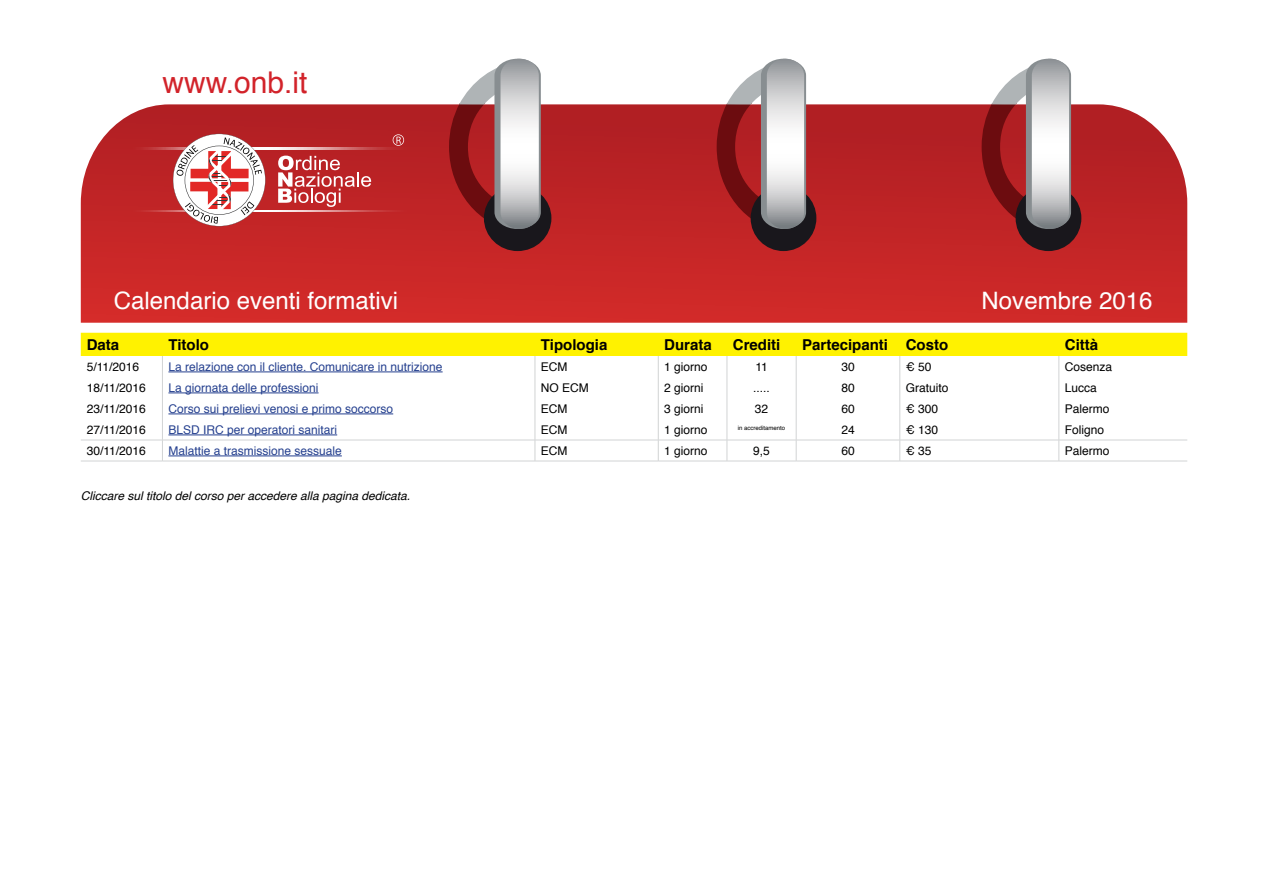
<style>
.page{position:relative;width:1263px;height:893px;background:#fff}
.page>*{position:absolute;margin:0;border:0;box-sizing:border-box;transform-origin:0 0}
.t1{font:30px "Helvetica";color:#d2232a}
.t2{font:24px "Helvetica";color:#fff}
.t3{font:700 15px "Helvetica";color:#000}
.t4{font:12px "Helvetica";color:#000}
.t5{font:12px "Helvetica";color:#25408f}
.t6{font:italic 12px "Helvetica";color:#000}
.t7{font:6px "Helvetica";color:#000}
</style>
<div class="page">
<svg style="left:81px;top:104px;width:1106px;height:219px;background:#c32a2b"></svg>
<div style="left:484px;top:185px;width:67px;height:66px;background:#19171c;border-radius:50%"></div>
<svg style="left:449px;top:59px;width:92px;height:173px"></svg>
<div style="left:751px;top:185px;width:65px;height:66px;background:#19171c;border-radius:50%"></div>
<svg style="left:717px;top:59px;width:89px;height:173px"></svg>
<svg style="left:767px;top:59px;width:37px;height:170px"></svg>
<div style="left:1015px;top:185px;width:66px;height:66px;background:#19171c;border-radius:50%"></div>
<svg style="left:982px;top:59px;width:89px;height:173px"></svg>
<svg style="left:1032px;top:59px;width:37px;height:170px"></svg>
<svg style="left:128px;top:210px;width:288px;height:1px"></svg>
<svg style="left:278px;top:156px;width:93px;height:51px"></svg>
<svg style="left:128px;top:148px;width:288px;height:1px"></svg>
<svg style="left:393px;top:134px;width:11px;height:12px"></svg>
<svg style="left:173px;top:134px;width:92px;height:92px"></svg>
<svg style="left:81px;top:333px;width:1106px;height:128px"></svg>
<hr style="left:81px;top:461px;width:81px;height:1px;background:#d1d3d4">
<hr style="left:162px;top:461px;width:373px;height:1px;background:#d1d3d4">
<hr style="left:535px;top:461px;width:123px;height:1px;background:#d1d3d4">
<hr style="left:658px;top:461px;width:69px;height:1px;background:#d1d3d4">
<hr style="left:727px;top:461px;width:69px;height:1px;background:#d1d3d4">
<hr style="left:796px;top:461px;width:104px;height:1px;background:#d1d3d4">
<hr style="left:900px;top:461px;width:159px;height:1px;background:#d1d3d4">
<hr style="left:1059px;top:461px;width:128px;height:1px;background:#d1d3d4">
<hr style="left:168px;top:372px;width:275px;height:1px;background:#25408f">
<hr style="left:168px;top:393px;width:151px;height:1px;background:#25408f">
<hr style="left:168px;top:414px;width:225px;height:1px;background:#25408f">
<hr style="left:168px;top:435px;width:169px;height:1px;background:#25408f">
<hr style="left:168px;top:456px;width:174px;height:1px;background:#25408f">
<h1 class="t1" style="left:162px;top:59px;width:147px">www.onb.it</h1>
<h2 class="t2" style="left:114px;top:282px;width:286px">Calendario eventi formativi</h2>
<h2 class="t2" style="left:982px;top:282px;width:172px">Novembre 2016</h2>
<p class="t3" style="left:87px;top:333px;width:34px">Data</p>
<p class="t3" style="left:168px;top:333px;width:42px">Titolo</p>
<p class="t3" style="left:541px;top:333px;width:68px">Tipologia</p>
<p class="t3" style="left:664px;top:333px;width:49px">Durata</p>
<p class="t3" style="left:733px;top:333px;width:49px">Crediti</p>
<p class="t3" style="left:802px;top:333px;width:148px">Partecipanti Costo</p>
<p class="t3" style="left:1065px;top:333px;width:35px">Città</p>
<p class="t4" style="left:87px;top:358px;width:54px">5/11/2016</p>
<p class="t5" style="left:168px;top:358px;width:276px">La relazione con il cliente. Comunicare in nutrizione</p>
<p class="t4" style="left:541px;top:358px;width:28px">ECM</p>
<p class="t4" style="left:664px;top:358px;width:45px">1 giorno</p>
<p class="t4" style="left:755px;top:358px;width:14px">11</p>
<p class="t4" style="left:841px;top:358px;width:15px">30</p>
<p class="t4" style="left:906px;top:358px;width:27px">€ 50</p>
<p class="t4" style="left:1065px;top:358px;width:49px">Cosenza</p>
<p class="t4" style="left:87px;top:379px;width:61px">18/11/2016</p>
<p class="t5" style="left:168px;top:379px;width:152px">La giornata delle professioni</p>
<p class="t4" style="left:541px;top:379px;width:49px">NO ECM</p>
<p class="t4" style="left:664px;top:379px;width:41px">2 giorni</p>
<p class="t4" style="left:753px;top:379px;width:18px">.....</p>
<p class="t4" style="left:841px;top:379px;width:15px">80</p>
<p class="t4" style="left:906px;top:379px;width:44px">Gratuito</p>
<p class="t4" style="left:1065px;top:379px;width:34px">Lucca</p>
<p class="t4" style="left:87px;top:400px;width:61px">23/11/2016</p>
<p class="t5" style="left:168px;top:400px;width:226px">Corso sui prelievi venosi e primo soccorso</p>
<p class="t4" style="left:541px;top:400px;width:28px">ECM</p>
<p class="t4" style="left:664px;top:400px;width:41px">3 giorni</p>
<p class="t4" style="left:755px;top:400px;width:15px">32</p>
<p class="t4" style="left:841px;top:400px;width:15px">60</p>
<p class="t4" style="left:906px;top:400px;width:34px">€ 300</p>
<p class="t4" style="left:1065px;top:400px;width:46px">Palermo</p>
<p class="t4" style="left:87px;top:421px;width:61px">27/11/2016</p>
<p class="t5" style="left:168px;top:421px;width:170px">BLSD IRC per operatori sanitari</p>
<p class="t4" style="left:541px;top:421px;width:28px">ECM</p>
<p class="t4" style="left:664px;top:421px;width:45px">1 giorno</p>
<p class="t7" style="left:738px;top:423px;width:49px">in accreditamento</p>
<p class="t4" style="left:841px;top:421px;width:15px">24</p>
<p class="t4" style="left:906px;top:421px;width:34px">€ 130</p>
<p class="t4" style="left:1065px;top:421px;width:41px">Foligno</p>
<p class="t4" style="left:87px;top:442px;width:61px">30/11/2016</p>
<p class="t5" style="left:168px;top:442px;width:175px">Malattie a trasmissione sessuale</p>
<p class="t4" style="left:541px;top:442px;width:28px">ECM</p>
<p class="t4" style="left:664px;top:442px;width:45px">1 giorno</p>
<p class="t4" style="left:753px;top:442px;width:18px">9,5</p>
<p class="t4" style="left:841px;top:442px;width:15px">60</p>
<p class="t4" style="left:906px;top:442px;width:27px">€ 35</p>
<p class="t4" style="left:1065px;top:442px;width:46px">Palermo</p>
<p class="t6" style="left:81px;top:486px;width:331px">Cliccare sul titolo del corso per accedere alla pagina dedicata.</p>
</div>
